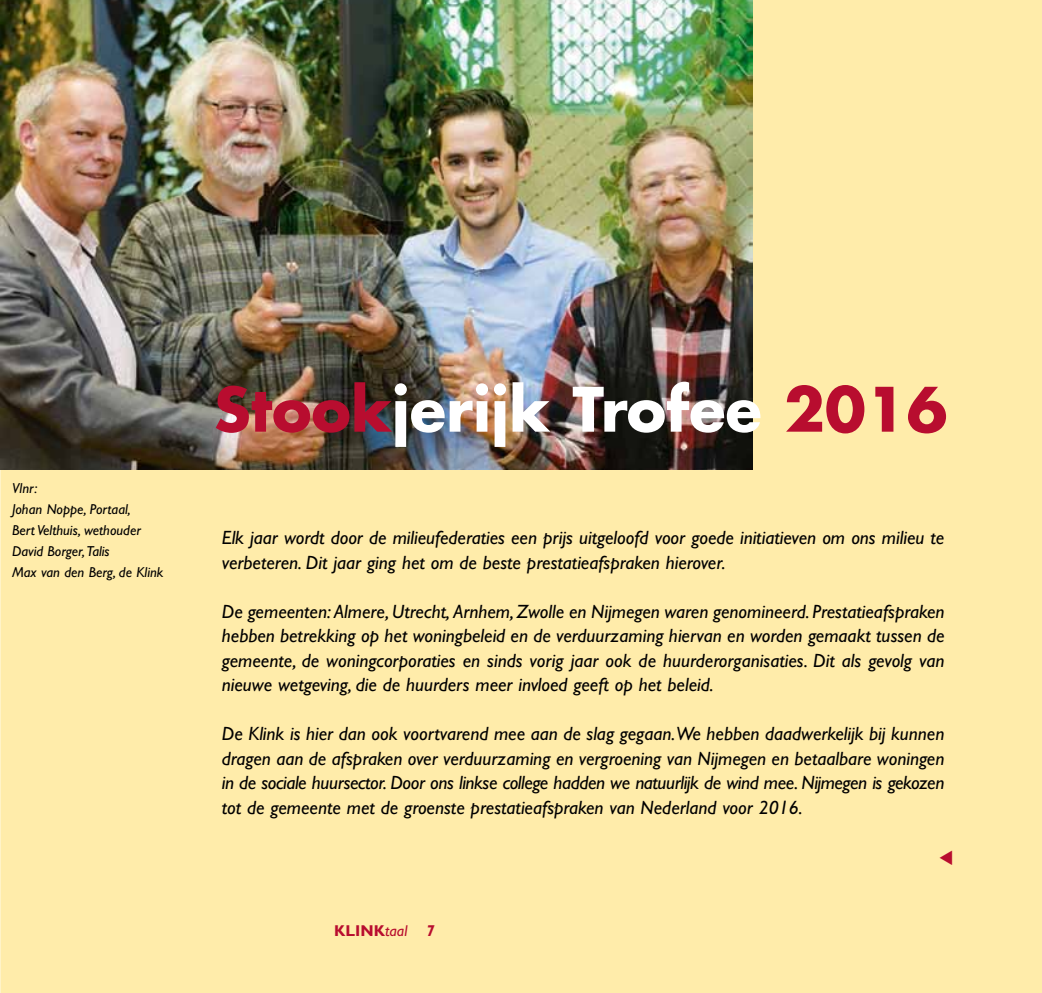
<style>
.page{position:relative;width:1042px;height:993px;background:#fff}
.page>*{position:absolute;margin:0;border:0;box-sizing:border-box;transform-origin:0 0}
.t1{font:700 59.5px "Futura";color:#fff}
.t2{font:italic 19.25px/24.5px "Gill Sans";color:#000;text-align:justify}
.t3{font:700 15.75px "Gill Sans";color:#b80d2f}
.t4{font:italic 14.35px/21px "Gill Sans";color:#000}
.s1{color:#b80d2f}
.s2{font-weight:400;font-style:italic}
.s3{font-style:italic}
</style>
<div class="page">
<div style="left:0;top:0;width:1042px;height:992px;background:#ffecaa"></div>
<img style="left:0;top:0;width:753px;height:469px">
<p class="t4" style="left:12px;top:477px;width:153px">Vlnr:<br>Johan Noppe, Portaal,<br>Bert Velthuis, wethouder<br>David Borger,Talis<br>Max van den Berg, de Klink</p>
<h1 class="t1" style="left:214px;top:368px;width:735px"><span class="s1">Stook</span>jerijk Trofee <span class="s1">2016</span></h1>
<p class="t2" style="left:222px;top:525px;width:724px">Elk jaar wordt door de milieufederaties een prijs uitgeloofd voor goede initiatieven om ons milieu te verbeteren. Dit jaar ging het om de beste prestatieafspraken hierover.</p>
<p class="t2" style="left:222px;top:598px;width:724px">De gemeenten: Almere, Utrecht, Arnhem, Zwolle en Nijmegen waren genomineerd. Prestatieafspraken hebben betrekking op het woningbeleid en de verduurzaming hiervan en worden gemaakt tussen de gemeente, de woningcorporaties en sinds vorig jaar ook de huurderorganisaties. Dit als gevolg van nieuwe wetgeving, die de huurders meer invloed geeft op het beleid.</p>
<p class="t2" style="left:222px;top:721px;width:724px">De Klink is hier dan ook voortvarend mee aan de slag gegaan.We hebben daadwerkelijk bij kunnen dragen aan de afspraken over verduurzaming en vergroening van Nijmegen en betaalbare woningen in de sociale huursector. Door ons linkse college hadden we natuurlijk de wind mee. Nijmegen is gekozen tot de gemeente met de groenste prestatieafspraken van Nederland voor 2016.</p>
<p class="t3" style="left:334px;top:921px;width:102px">KLINK<span class="s2">taal</span> <span class="s3">7</span></p>
</div>
